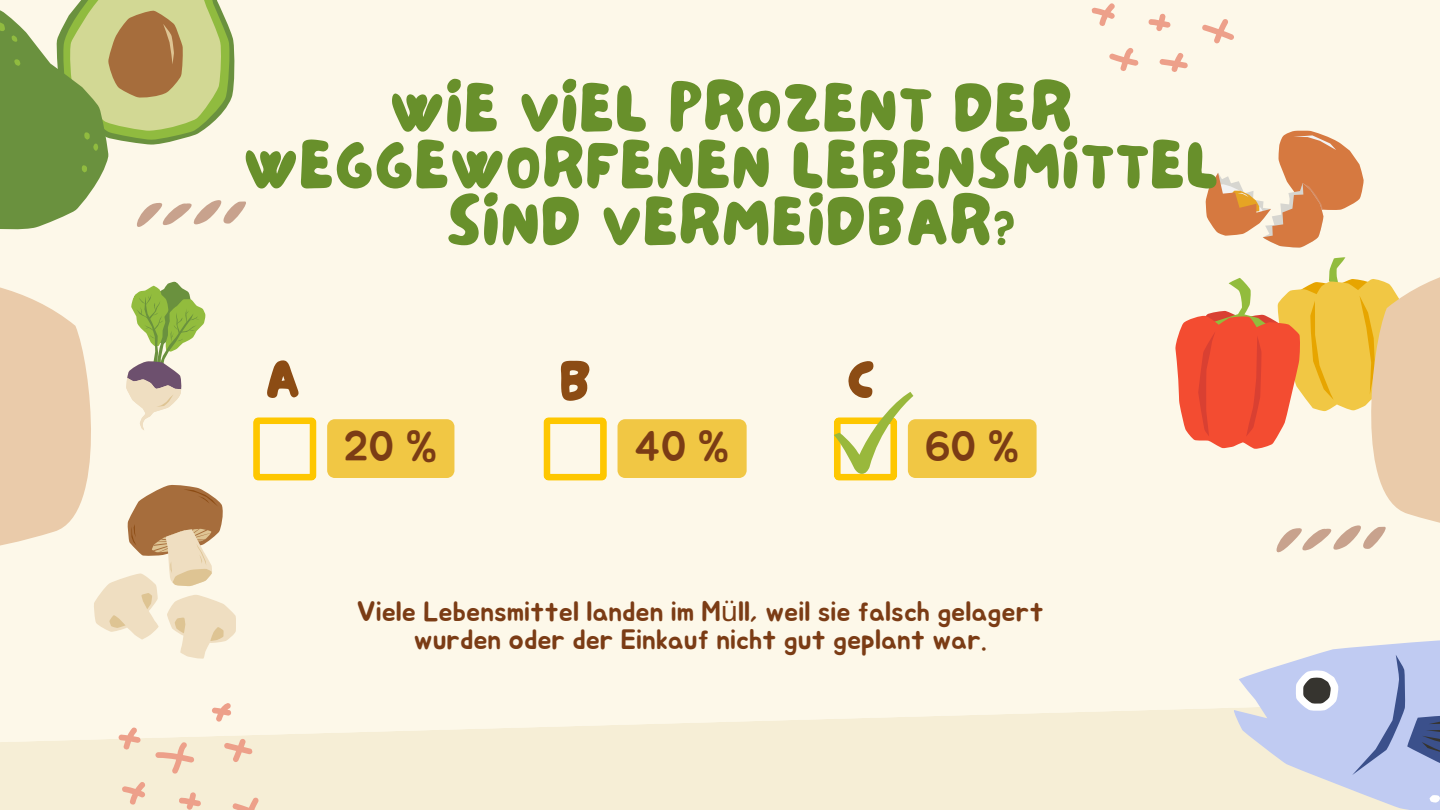
<style>
.page{position:relative;width:1440px;height:810px;background:#fdf8e9}
.page>*{position:absolute;margin:0;border:0;box-sizing:border-box;transform-origin:0 0}
.t1{font:68.1px/56.8px "NF Lepetitcochon Regular";letter-spacing:.04em;color:#68902b;text-align:center}
.t2{font:56px "NF Lepetitcochon Regular";color:#8c4c14}
.t3{font:42px "Jua";color:#7b3c15}
.t4{font:28px/28.5px "Jua";color:#7b3c15;text-align:center}
.s1{font-family:"Noto Sans"}
</style>
<div class="page">
<svg style="left:0;top:708px;width:1232px;height:102px;fill:#f6eed6"></svg>
<svg style="left:1232px;top:640px;width:208px;height:170px;background:#c9cee2"></svg>
<svg style="left:1175px;top:131px;width:265px;height:422px"></svg>
<svg style="left:1202px;top:19px;width:32px;height:25px"></svg>
<svg style="left:1109px;top:48px;width:30px;height:23px"></svg>
<svg style="left:1148px;top:13px;width:23px;height:18px"></svg>
<svg style="left:1091px;top:3px;width:24px;height:23px"></svg>
<svg style="left:1159px;top:53px;width:29px;height:19px"></svg>
<svg style="left:230px;top:796px;width:36px;height:14px"></svg>
<svg style="left:223px;top:737px;width:32px;height:27px"></svg>
<svg style="left:211px;top:703px;width:23px;height:20px"></svg>
<svg style="left:117px;top:726px;width:85px;height:84px;background:#f5e4cd"></svg>
<svg style="left:0;top:0;width:316px;height:659px"></svg>
<svg style="left:543px;top:417px;width:64px;height:64px"></svg>
<div style="left:327px;top:419px;width:127px;height:59px;background:#f1c744"></div>
<div style="left:618px;top:419px;width:129px;height:59px;background:#f1c744"></div>
<svg style="left:834px;top:392px;width:203px;height:89px"></svg>
<p class="t1" style="left:245px;top:85px;width:974px">WIE VIEL PROZENT DER<br>WEGGEWORFENEN LEBENSMITTEL<br>SIND VERMEIDBAR?</p>
<p class="t2" style="left:266px;top:340px;width:35px">A</p>
<p class="t2" style="left:560px;top:343px;width:32px">B</p>
<p class="t2" style="left:848px;top:340px;width:28px">C</p>
<p class="t3" style="left:344px;top:427px;width:95px">20 %</p>
<h1 class="t3" style="left:634px;top:427px;width:97px">40 %</h1>
<p class="t3" style="left:925px;top:427px;width:97px">60 %</p>
<p class="t4" style="left:357px;top:598px;width:688px">Viele Lebensmittel landen im M<span class="s1">ü</span>ll, weil sie falsch gelagert wurden oder der Einkauf nicht gut geplant war.</p>
</div>
